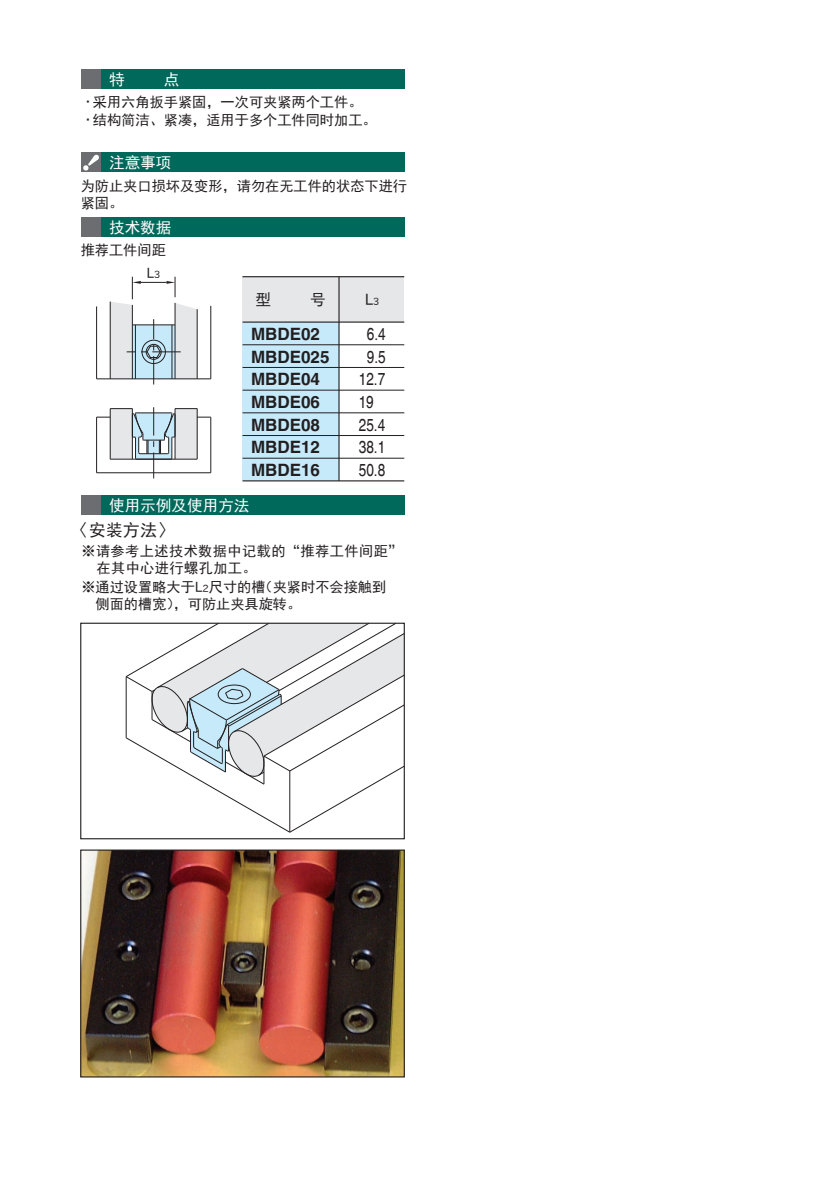
<style>
.page{position:relative;width:840px;height:1191px;background:#fff}
.page>*{position:absolute;margin:0;border:0;box-sizing:border-box;transform-origin:0 0}
.t1{font:700 17px "Helvetica";color:#231f20}
.t2{font:17px/22.6px "Helvetica";color:#231f20;scale:.8 1}
.t3{font:17px "Sim Hei";color:#231f20}
.t4{font:15.6px "Sim Hei";color:#fff}
.t5{font:15.6px "Sim Hei";color:#231f20}
.t6{font:15.6px "IPAP Gothic";color:#231f20}
.t7{font:14.2px/17px "Sim Hei";color:#231f20}
.t8{font:14.2px/17px "Sim Hei";letter-spacing:.03em;color:#231f20}
.t9{font:14.2px "IPAP Gothic";color:#231f20}
.s1{font-family:"IPAP Gothic"}
.s2{font-size:10px}
.s3{font-family:"IPAP Gothic";font-size:10px}
</style>
<div class="page">
<img style="left:82px;top:851px;width:320px;height:224px">
<div style="left:80px;top:849px;width:324px;height:228px;border:1px solid #231f20"></div>
<div style="left:81px;top:495px;width:323px;height:20px;background:#01695b"></div>
<div style="left:81px;top:217px;width:323px;height:20px;background:#01695b"></div>
<div style="left:81px;top:69px;width:323px;height:19px;background:#01695b"></div>
<div style="left:81px;top:152px;width:323px;height:20px;background:#01695b"></div>
<div style="left:81px;top:495px;width:20px;height:20px;background:#6c6d70"></div>
<div style="left:81px;top:217px;width:20px;height:20px;background:#6c6d70"></div>
<div style="left:81px;top:152px;width:20px;height:20px;background:#6c6d70"></div>
<div style="left:81px;top:69px;width:20px;height:19px;background:#6c6d70"></div>
<svg style="left:83px;top:154px;width:16px;height:17px"></svg>
<div style="left:242px;top:322px;width:97px;height:159px;background:#c6eafa"></div>
<div style="left:242px;top:277px;width:162px;height:45px;background:#e6e7e9"></div>
<hr style="left:338px;top:277px;width:1px;height:204px;background:#231f20">
<hr style="left:242px;top:458px;width:162px;height:1px;background:#231f20">
<hr style="left:242px;top:480px;width:162px;height:1px;background:#231f20">
<hr style="left:242px;top:412px;width:162px;height:1px;background:#231f20">
<hr style="left:242px;top:435px;width:162px;height:1px;background:#231f20">
<svg style="left:125px;top:622px;width:280px;height:211px"></svg>
<svg style="left:96px;top:407px;width:115px;height:71px"></svg>
<hr style="left:210px;top:417px;width:1px;height:56px;background:#231f20">
<hr style="left:242px;top:276px;width:162px;height:1px;background:#231f20">
<hr style="left:242px;top:321px;width:162px;height:2px;background:#231f20">
<hr style="left:242px;top:344px;width:162px;height:1px;background:#231f20">
<hr style="left:242px;top:367px;width:162px;height:1px;background:#231f20">
<hr style="left:242px;top:390px;width:162px;height:1px;background:#231f20">
<hr style="left:96px;top:378px;width:115px;height:1px;background:#231f20">
<hr style="left:96px;top:306px;width:1px;height:73px;background:#231f20">
<hr style="left:197px;top:309px;width:1px;height:70px;background:#231f20">
<hr style="left:210px;top:306px;width:1px;height:73px;background:#231f20">
<div style="left:80px;top:622px;width:324px;height:217px;border:1px solid #231f20"></div>
<svg style="left:110px;top:277px;width:87px;height:107px"></svg>
<p class="t4" style="left:109px;top:71px;width:17px">特</p>
<p class="t4" style="left:164px;top:71px;width:17px">点</p>
<p class="t7" style="left:84px;top:93px;width:279px"><span class="s1">・</span>采用六角扳手紧固，一次可夹紧两个工件。</p>
<p class="t7" style="left:84px;top:112px;width:293px"><span class="s1">・</span>结构简洁、紧凑，适用于多个工件同时加工。</p>
<p class="t4" style="left:109px;top:155px;width:64px">注意事项</p>
<p class="t7" style="left:81px;top:177px;width:327px">为防止夹口损坏及变形，请勿在无工件的状态下进行紧固。</p>
<p class="t4" style="left:109px;top:220px;width:64px">技术数据</p>
<p class="t7" style="left:81px;top:242px;width:87px">推荐工件间距</p>
<p class="t9" style="left:146px;top:265px;width:15px">L<span class="s2">3</span></p>
<p class="t5" style="left:255px;top:292px;width:17px">型</p>
<p class="t5" style="left:310px;top:292px;width:17px">号</p>
<p class="t1" style="left:251px;top:324px;width:70px">MBDE02</p>
<p class="t1" style="left:251px;top:346px;width:80px">MBDE025</p>
<p class="t1" style="left:251px;top:369px;width:70px">MBDE04</p>
<p class="t1" style="left:251px;top:392px;width:70px">MBDE06</p>
<p class="t1" style="left:251px;top:414px;width:70px">MBDE08</p>
<p class="t1" style="left:251px;top:460px;width:70px">MBDE16</p>
<p class="t1" style="left:251px;top:437px;width:70px">MBDE12</p>
<p class="t4" style="left:109px;top:497px;width:142px">使用示例及使用方法</p>
<p class="t3" style="left:72px;top:521px;width:104px">〈安装方法〉</p>
<p class="t6" style="left:365px;top:291px;width:16px">L<span class="s2">3</span></p>
<p class="t2" style="left:366px;top:323px;width:25px">6.4</p>
<p class="t2" style="left:358px;top:345px;width:35px;text-align:center">9.5<br>12.7</p>
<p class="t2" style="left:358px;top:391px;width:20px">19</p>
<p class="t2" style="left:358px;top:413px;width:35px">25.4<br>38.1</p>
<p class="t2" style="left:358px;top:459px;width:35px">50.8</p>
<p class="t8" style="left:96px;top:542px;width:307px;text-indent:-15px">※请参考上述技术数据中记载的“推荐工件间距”在其中心进行螺孔加工。</p>
<p class="t7" style="left:95px;top:578px;width:292px;text-indent:-14px">※通过设置略大于<span class="s1">L</span><span class="s3">2</span>尺寸的槽（夹紧时不会接触到侧面的槽宽），可防止夹具旋转。</p>
</div>
